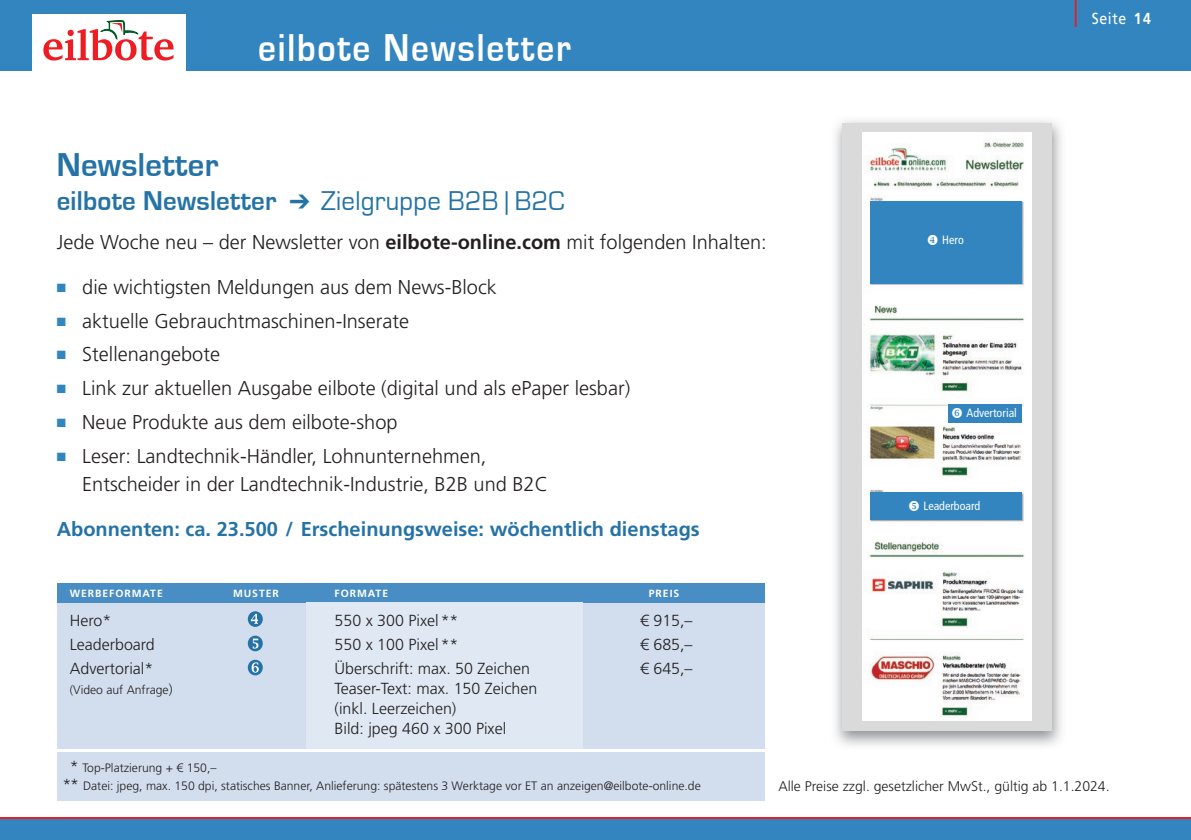
<style>
.page{position:relative;width:1191px;height:840px;background:#fff}
.page>*{position:absolute;margin:0;border:0;box-sizing:border-box;transform-origin:0 0}
.t1{font:700 40px "Eurostile";letter-spacing:.05em;color:#fff;scale:.88 1}
.t2{font:700 34px "Eurostile";letter-spacing:.01em;color:#2573a6;scale:.96 1}
.t3{font:700 28px "Eurostile";letter-spacing:.01em;color:#2573a6;scale:.96 1}
.t4{font:300 20px/28px "Frutiger LT Pro";color:#231f20}
.t5{font:700 20px "Frutiger LT Pro";color:#2573a6}
.t6{font:300 16px/20px "Frutiger LT Pro";color:#231f20}
.t7{font:16px "Frutiger LT Pro";letter-spacing:.04em;color:#fff;scale:.88 1}
.t8{font:300 14px "Frutiger LT Pro";color:#231f20}
.t9{font:300 12.2px/18px "Frutiger LT Pro";color:#231f20}
.t10{font:condensed 12px "Frutiger LT Pro";color:#fff}
.t11{font:700 10.4px "Frutiger LT Pro";letter-spacing:.09em;color:#fff}
.s1{font-weight:700}
.s2{font-weight:400}
.s3{color:#3285be}
.s4{font-size:14px}
.s5{font-size:16px}
</style>
<div class="page">
<div style="left:0;top:0;width:1191px;height:71px;background:#3285be"></div>
<div style="left:0;top:818px;width:1191px;height:21px;background:#3285be"></div>
<hr style="left:0;top:817px;width:1191px;height:1px;background:#ee1d23">
<div style="left:33px;top:14px;width:153px;height:57px;background:#fff"></div>
<svg style="left:43px;top:20px;width:130px;height:40px"></svg>
<img style="left:835px;top:120px;width:227px;height:626px">
<div style="left:842px;top:124px;width:209px;height:606px;background:#dbdada"></div>
<img style="left:862px;top:132px;width:169px;height:587px">
<div style="left:948px;top:404px;width:74px;height:18px;background:#3285be"></div>
<div style="left:870px;top:201px;width:152px;height:83px;background:#3285be"></div>
<div style="left:870px;top:492px;width:152px;height:28px;background:#3285be"></div>
<div style="left:57px;top:582px;width:707px;height:20px;background:#488dc3"></div>
<div style="left:57px;top:602px;width:707px;height:197px;background:#d2deee"></div>
<div style="left:306px;top:602px;width:277px;height:148px;background:#dfe8f3"></div>
<hr style="left:57px;top:749px;width:707px;height:2px;background:#fff">
<svg style="left:248px;top:635px;width:15px;height:16px"></svg>
<svg style="left:248px;top:659px;width:15px;height:16px"></svg>
<svg style="left:248px;top:611px;width:15px;height:15px"></svg>
<h1 class="t1" style="left:258px;top:26px;width:357px">eilbote Newsletter</h1>
<p class="t7" style="left:1073px;top:9px;width:90px"><sup>|</sup> Seite <span class="s1">14</span></p>
<h2 class="t2" style="left:57px;top:146px;width:170px">Newsletter</h2>
<h3 class="t3" style="left:57px;top:185px;width:530px">eilbote Newsletter ➔ <span class="s2">Zielgruppe B2B | B2C</span></h3>
<p class="t4" style="left:57px;top:228px;width:711px">Jede Woche neu – der Newsletter von <span class="s1">eilbote-online.com</span> mit folgenden Inhalten:</p>
<p class="t4" style="left:57px;top:273px;width:442px"><span class="s3">■</span> die wichtigsten Meldungen aus dem News-Block</p>
<p class="t4" style="left:57px;top:307px;width:354px"><span class="s3">■</span> aktuelle Gebrauchtmaschinen-Inserate</p>
<p class="t4" style="left:57px;top:340px;width:165px"><span class="s3">■</span> Stellenangebote</p>
<p class="t4" style="left:57px;top:374px;width:575px"><span class="s3">■</span> Link zur aktuellen Ausgabe eilbote (digital und als ePaper lesbar)</p>
<p class="t4" style="left:57px;top:408px;width:342px"><span class="s3">■</span> Neue Produkte aus dem eilbote-shop</p>
<p class="t4" style="left:82px;top:441px;width:467px;text-indent:-26px"><span class="s3">■</span> Leser: Landtechnik-Händler, Lohnunternehmen,<br>Entscheider in der Landtechnik-Industrie, B2B und B2C</p>
<p class="t5" style="left:57px;top:516px;width:644px">Abonnenten: ca. 23.500 / Erscheinungsweise: wöchentlich dienstags</p>
<p class="t10" style="left:942px;top:233px;width:23px">Hero</p>
<p class="t10" style="left:966px;top:405px;width:52px">Advertorial</p>
<p class="t10" style="left:923px;top:498px;width:58px">Leaderboard</p>
<p class="t11" style="left:70px;top:587px;width:95px">WERBEFORMATE</p>
<p class="t11" style="left:233px;top:587px;width:47px">MUSTER</p>
<p class="t11" style="left:334px;top:587px;width:55px">FORMATE</p>
<p class="t11" style="left:649px;top:587px;width:32px">PREIS</p>
<p class="t6" style="left:70px;top:610px;width:43px">Hero*</p>
<p class="t6" style="left:334px;top:610px;width:125px">550 x 300 Pixel **</p>
<p class="t6" style="left:640px;top:610px;width:54px">€ 915,–</p>
<p class="t6" style="left:70px;top:634px;width:87px">Leaderboard</p>
<p class="t6" style="left:334px;top:634px;width:125px">550 x 100 Pixel **</p>
<p class="t6" style="left:640px;top:634px;width:54px">€ 685,–</p>
<p class="t6" style="left:70px;top:658px;width:85px">Advertorial*</p>
<p class="t6" style="left:334px;top:658px;width:197px">Überschrift: max. 50 Zeichen</p>
<p class="t6" style="left:640px;top:658px;width:54px">€ 645,–</p>
<p class="t9" style="left:70px;top:680px;width:104px">(Video auf Anfrage<span class="s4">)</span></p>
<p class="t6" style="left:334px;top:678px;width:204px">Teaser-Text: max. 150 Zeichen (inkl. Leerzeichen)<br>Bild: jpeg 460 x 300 Pixel</p>
<p class="t9" style="left:62px;top:758px;width:640px;text-indent:7px"><span class="s5">*</span> Top-Platzierung + € 150,–<br><span class="s5">**</span> Datei: jpeg, max. 150 dpi, statisches Banner, Anlieferung: spätestens 3 Werktage vor ET an anzeigen@eilbote-online.de</p>
<p class="t8" style="left:778px;top:778px;width:333px">Alle Preise zzgl. gesetzlicher MwSt., gültig ab 1.1.2024.</p>
</div>
